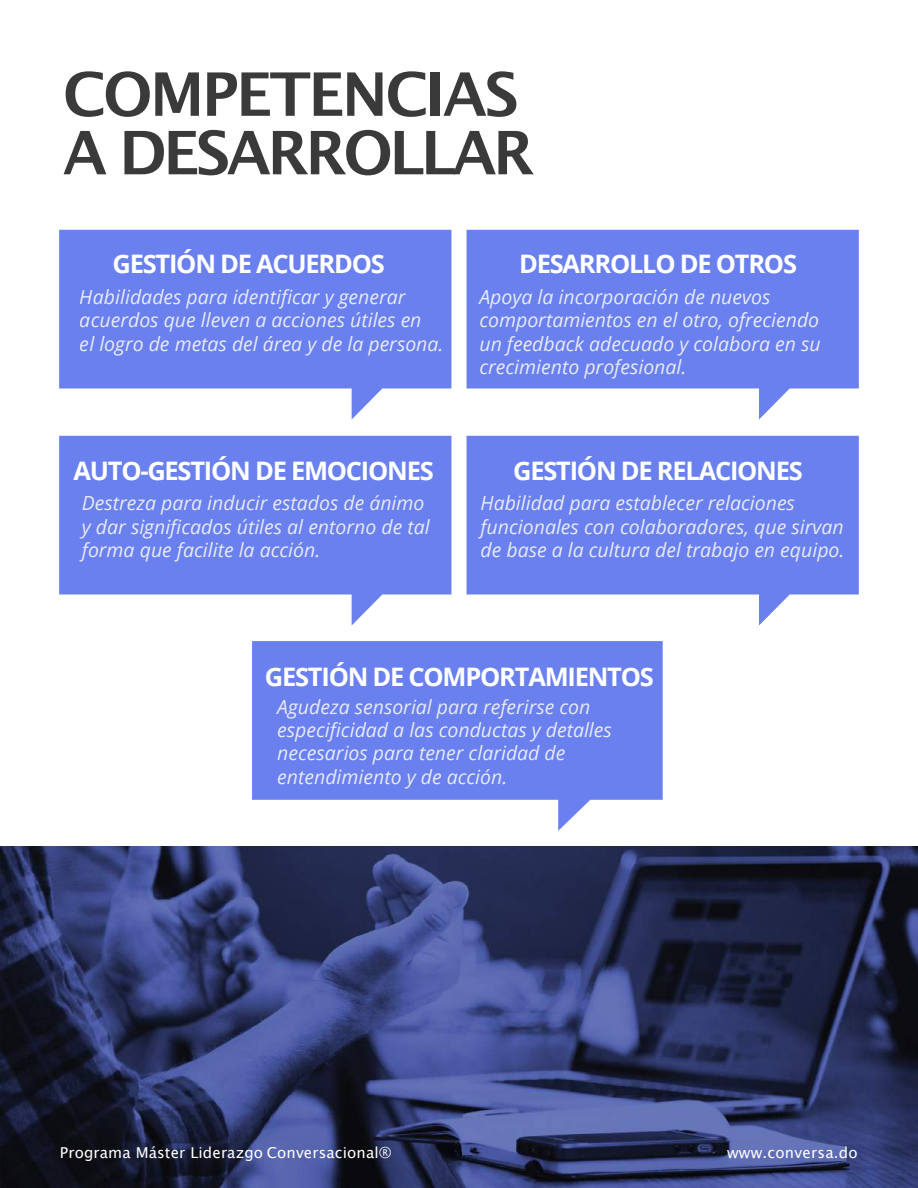
<style>
.page{position:relative;width:918px;height:1188px;background:#fff}
.page>*{position:absolute;margin:0;border:0;box-sizing:border-box;transform-origin:0 0}
.t1{font:700 60px/58.5px "Lucida Grande";letter-spacing:-.045em;color:#3a3a3a}
.t2{font:700 25.5px "Open Sans";letter-spacing:-.05em;color:#fff}
.t3{font:italic 19.5px/23.4px "Open Sans";color:#fff}
.t4{font:15px "Lucida Grande";letter-spacing:.01em;color:#fff}
</style>
<div class="page">
<svg style="left:59px;top:230px;width:392px;height:190px;fill:#6a80ef"></svg>
<img style="left:0;top:846px;width:918px;height:342px">
<svg style="left:59px;top:436px;width:392px;height:190px;fill:#6a80ef"></svg>
<svg style="left:467px;top:230px;width:392px;height:190px;fill:#6a80ef"></svg>
<svg style="left:467px;top:436px;width:392px;height:190px;fill:#6a80ef"></svg>
<svg style="left:252px;top:641px;width:411px;height:190px;fill:#6a80ef"></svg>
<h1 class="t1" style="left:63px;top:69px;width:473px">COMPETENCIAS<br>A DESARROLLAR</h1>
<h2 class="t2" style="left:113px;top:253px;width:274px">GESTIÓN DE ACUERDOS</h2>
<h2 class="t2" style="left:519px;top:253px;width:280px">DESARROLLO DE OTROS</h2>
<p class="t3" style="left:80px;top:287px;width:365px">Habilidades para identificar y generar acuerdos que lleven a acciones útiles en<br>el logro de metas del área y de la persona.</p>
<p class="t3" style="left:479px;top:287px;width:343px">Apoya la incorporación de nuevos comportamientos en el otro, ofreciendo un feedback adecuado y colabora en su crecimiento profesional.</p>
<h2 class="t2" style="left:74px;top:461px;width:362px">AUTO-GESTIÓN DE EMOCIONES</h2>
<h2 class="t2" style="left:513px;top:461px;width:291px">GESTIÓN DE RELACIONES</h2>
<p class="t3" style="left:82px;top:494px;width:349px">Destreza para inducir estados de ánimo y dar significados útiles al entorno de tal forma que facilite la acción.</p>
<p class="t3" style="left:480px;top:494px;width:366px">Habilidad para establecer relaciones funcionales con colaboradores, que sirvan de base a la cultura del trabajo en equipo.</p>
<h2 class="t2" style="left:265px;top:666px;width:390px">GESTIÓN DE COMPORTAMIENTOS</h2>
<p class="t3" style="left:277px;top:697px;width:336px">Agudeza sensorial para referirse con especificidad a las conductas y detalles necesarios para tener claridad de entendimiento y de acción.</p>
<p class="t4" style="left:60px;top:1146px;width:333px">Programa Máster Liderazgo Conversacional®</p>
<p class="t4" style="left:727px;top:1146px;width:132px">www.conversa.do</p>
</div>
